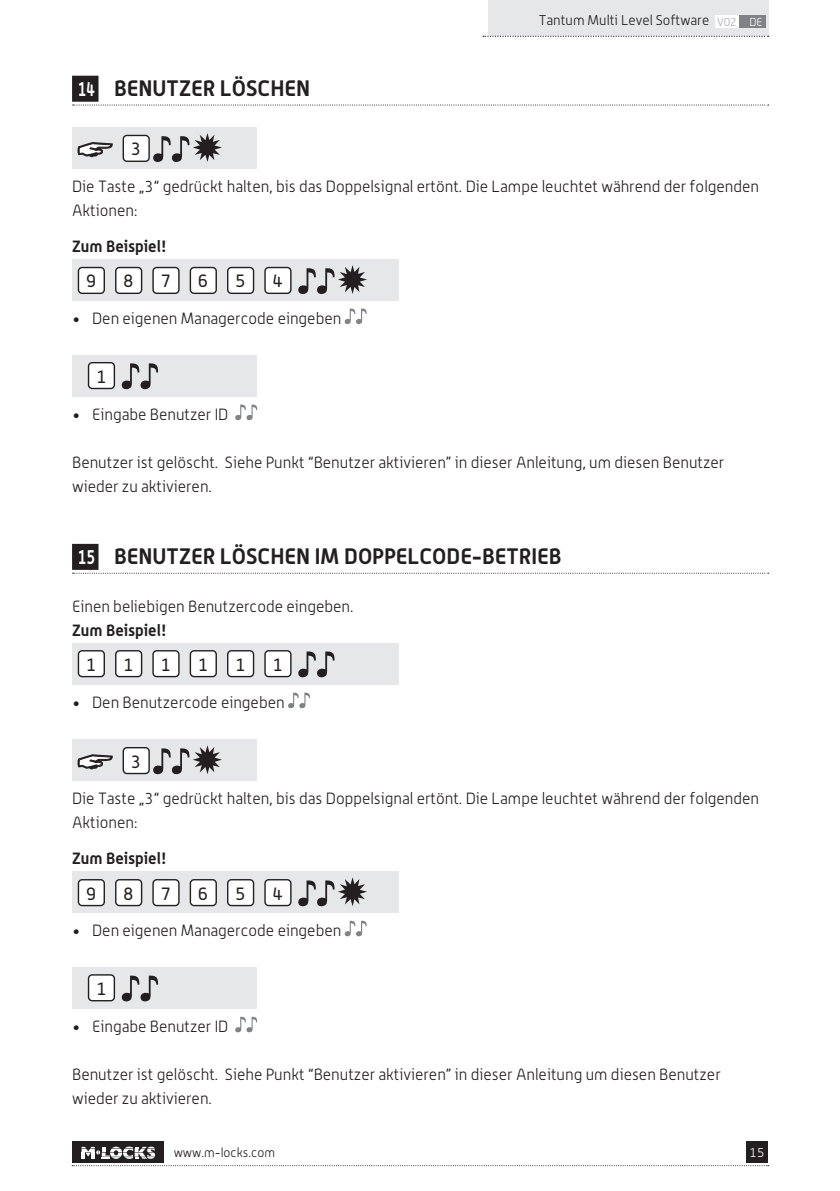
<style>
.page{position:relative;width:840px;height:1191px;background:#fff}
.page>*{position:absolute;margin:0;border:0;box-sizing:border-box;transform-origin:0 0}
.kop{font:700 22px "Alwyn OT";color:#231f20}
.body{font:18px "Alwyn OT";color:#231f20}
.body-2{font:300 16px/24px "Alwyn OT";color:#231f20}
.t1{font:700 16px "Alwyn OT";color:#231f20}
.t2{font:300 14px "Alwyn OT";color:#231f20}
.t3{font:300 12.8px "Alwyn OT";color:#231f20}
.t4{font:300 12.8px "Alwyn OT";color:#fff}
.s1{font-size:20px;color:#fff}
.s2{font-size:11.4px;color:#a8a9ad}
.s3{font-size:11.4px;color:#fff}
</style>
<div class="page">
<div style="left:746px;top:1141px;width:21px;height:22px;background:#231f20"></div>
<svg style="left:72px;top:1165px;width:696px;height:1px"></svg>
<div style="left:488px;top:0;width:279px;height:36px;background:#e6e7e9"></div>
<div style="left:714px;top:15px;width:24px;height:13px;background:#fff"></div>
<div style="left:738px;top:15px;width:27px;height:13px;background:#808285"></div>
<svg style="left:482px;top:36px;width:286px;height:1px"></svg>
<div style="left:72px;top:1141px;width:91px;height:22px;background:#231f20"></div>
<svg style="left:81px;top:1146px;width:74px;height:12px"></svg>
<div style="left:72px;top:76px;width:26px;height:26px;background:#231f20"></div>
<svg style="left:72px;top:105px;width:696px;height:1px"></svg>
<div style="left:72px;top:544px;width:26px;height:26px;background:#231f20"></div>
<svg style="left:72px;top:573px;width:696px;height:1px"></svg>
<div style="left:72px;top:127px;width:184px;height:41px;background:#e6e7e9"></div>
<svg style="left:78px;top:142px;width:35px;height:15px"></svg>
<div style="left:123px;top:135px;width:26px;height:26px;background:#fff;border-radius:4px"></div>
<div style="left:122px;top:135px;width:28px;height:27px;border:1px solid #231f20;border-radius:4px"></div>
<svg style="left:153px;top:133px;width:69px;height:29px"></svg>
<div style="left:72px;top:259px;width:327px;height:41px;background:#e6e7e9"></div>
<div style="left:78px;top:267px;width:26px;height:26px;background:#fff;border-radius:4px"></div>
<div style="left:78px;top:267px;width:27px;height:27px;border:1px solid #231f20;border-radius:4px"></div>
<div style="left:116px;top:267px;width:25px;height:26px;background:#fff;border-radius:4px"></div>
<div style="left:115px;top:267px;width:27px;height:27px;border:1px solid #231f20;border-radius:4px"></div>
<div style="left:153px;top:267px;width:26px;height:26px;background:#fff;border-radius:4px"></div>
<div style="left:152px;top:267px;width:27px;height:27px;border:1px solid #231f20;border-radius:4px"></div>
<div style="left:190px;top:267px;width:26px;height:26px;background:#fff;border-radius:4px"></div>
<div style="left:189px;top:267px;width:28px;height:27px;border:1px solid #231f20;border-radius:4px"></div>
<div style="left:227px;top:267px;width:26px;height:26px;background:#fff;border-radius:4px"></div>
<div style="left:227px;top:267px;width:27px;height:27px;border:1px solid #231f20;border-radius:4px"></div>
<div style="left:265px;top:267px;width:26px;height:26px;background:#fff;border-radius:4px"></div>
<div style="left:264px;top:267px;width:27px;height:27px;border:1px solid #231f20;border-radius:4px"></div>
<svg style="left:298px;top:265px;width:69px;height:29px"></svg>
<svg style="left:344px;top:308px;width:22px;height:17px"></svg>
<div style="left:72px;top:355px;width:184px;height:41px;background:#e6e7e9"></div>
<div style="left:88px;top:363px;width:26px;height:25px;background:#fff;border-radius:4px"></div>
<div style="left:88px;top:362px;width:27px;height:27px;border:1px solid #231f20;border-radius:4px"></div>
<svg style="left:121px;top:363px;width:37px;height:27px"></svg>
<svg style="left:235px;top:404px;width:22px;height:17px"></svg>
<div style="left:72px;top:643px;width:327px;height:41px;background:#e6e7e9"></div>
<div style="left:78px;top:651px;width:26px;height:25px;background:#fff;border-radius:4px"></div>
<div style="left:78px;top:650px;width:27px;height:27px;border:1px solid #231f20;border-radius:4px"></div>
<div style="left:116px;top:651px;width:25px;height:25px;background:#fff;border-radius:4px"></div>
<div style="left:115px;top:650px;width:27px;height:27px;border:1px solid #231f20;border-radius:4px"></div>
<div style="left:153px;top:651px;width:26px;height:25px;background:#fff;border-radius:4px"></div>
<div style="left:152px;top:650px;width:27px;height:27px;border:1px solid #231f20;border-radius:4px"></div>
<div style="left:190px;top:651px;width:26px;height:25px;background:#fff;border-radius:4px"></div>
<div style="left:189px;top:650px;width:28px;height:27px;border:1px solid #231f20;border-radius:4px"></div>
<div style="left:227px;top:651px;width:26px;height:25px;background:#fff;border-radius:4px"></div>
<div style="left:227px;top:650px;width:27px;height:27px;border:1px solid #231f20;border-radius:4px"></div>
<div style="left:265px;top:651px;width:26px;height:25px;background:#fff;border-radius:4px"></div>
<div style="left:264px;top:650px;width:27px;height:27px;border:1px solid #231f20;border-radius:4px"></div>
<svg style="left:298px;top:651px;width:36px;height:27px"></svg>
<svg style="left:288px;top:692px;width:22px;height:17px"></svg>
<div style="left:72px;top:739px;width:184px;height:41px;background:#e6e7e9"></div>
<svg style="left:78px;top:754px;width:35px;height:15px"></svg>
<div style="left:123px;top:747px;width:26px;height:26px;background:#fff;border-radius:4px"></div>
<div style="left:122px;top:747px;width:28px;height:27px;border:1px solid #231f20;border-radius:4px"></div>
<svg style="left:153px;top:745px;width:69px;height:30px"></svg>
<div style="left:72px;top:871px;width:327px;height:41px;background:#e6e7e9"></div>
<div style="left:78px;top:879px;width:26px;height:26px;background:#fff;border-radius:4px"></div>
<div style="left:78px;top:879px;width:27px;height:27px;border:1px solid #231f20;border-radius:4px"></div>
<div style="left:116px;top:879px;width:25px;height:26px;background:#fff;border-radius:4px"></div>
<div style="left:115px;top:879px;width:27px;height:27px;border:1px solid #231f20;border-radius:4px"></div>
<div style="left:153px;top:879px;width:26px;height:26px;background:#fff;border-radius:4px"></div>
<div style="left:152px;top:879px;width:27px;height:27px;border:1px solid #231f20;border-radius:4px"></div>
<div style="left:190px;top:879px;width:26px;height:26px;background:#fff;border-radius:4px"></div>
<div style="left:189px;top:879px;width:28px;height:27px;border:1px solid #231f20;border-radius:4px"></div>
<div style="left:227px;top:879px;width:26px;height:26px;background:#fff;border-radius:4px"></div>
<div style="left:227px;top:879px;width:27px;height:27px;border:1px solid #231f20;border-radius:4px"></div>
<div style="left:265px;top:879px;width:26px;height:26px;background:#fff;border-radius:4px"></div>
<div style="left:264px;top:879px;width:27px;height:27px;border:1px solid #231f20;border-radius:4px"></div>
<svg style="left:298px;top:877px;width:69px;height:30px"></svg>
<svg style="left:344px;top:920px;width:22px;height:17px"></svg>
<div style="left:72px;top:967px;width:184px;height:41px;background:#e6e7e9"></div>
<div style="left:88px;top:975px;width:26px;height:25px;background:#fff;border-radius:4px"></div>
<div style="left:88px;top:974px;width:27px;height:27px;border:1px solid #231f20;border-radius:4px"></div>
<svg style="left:121px;top:975px;width:37px;height:27px"></svg>
<svg style="left:235px;top:1016px;width:22px;height:17px"></svg>
<p class="kop" style="left:78px;top:74px;width:234px"><span class="s1">14</span> BENUTZER LÖSCHEN</p>
<p class="t2" style="left:538px;top:12px;width:225px">Tantum Multi Level Software <span class="s2">V02</span> <span class="s3">DE</span></p>
<p class="body" style="left:131px;top:138px;width:12px">3</p>
<p class="body-2" style="left:72px;top:174px;width:688px">Die Taste „3“ gedrückt halten, bis das Doppelsignal ertönt. Die Lampe leuchtet während der folgenden<br>Aktionen:</p>
<p class="t1" style="left:72px;top:236px;width:96px">Zum Beispiel!</p>
<p class="body" style="left:86px;top:270px;width:12px">9</p>
<p class="body" style="left:123px;top:270px;width:12px">8</p>
<p class="body" style="left:160px;top:270px;width:12px">7</p>
<p class="body" style="left:198px;top:270px;width:12px">6</p>
<p class="body" style="left:235px;top:270px;width:12px">5</p>
<p class="body" style="left:272px;top:270px;width:12px">4</p>
<p class="body-2" style="left:72px;top:306px;width:270px">• Den eigenen Managercode eingeben</p>
<p class="body" style="left:96px;top:365px;width:12px">1</p>
<p class="body-2" style="left:72px;top:402px;width:158px">• Eingabe Benutzer ID</p>
<p class="body-2" style="left:72px;top:450px;width:653px">Benutzer ist gelöscht. Siehe Punkt “Benutzer aktivieren” in dieser Anleitung, um diesen Benutzer wieder zu aktivieren.</p>
<p class="kop" style="left:78px;top:542px;width:485px"><span class="s1">15</span> BENUTZER LÖSCHEN IM DOPPELCODE-BETRIEB</p>
<p class="body-2" style="left:72px;top:594px;width:283px">Einen beliebigen Benutzercode eingeben.</p>
<p class="t1" style="left:72px;top:620px;width:96px">Zum Beispiel!</p>
<p class="body" style="left:86px;top:653px;width:12px">1</p>
<p class="body" style="left:123px;top:653px;width:12px">1</p>
<p class="body" style="left:160px;top:653px;width:12px">1</p>
<p class="body" style="left:198px;top:653px;width:12px">1</p>
<p class="body" style="left:235px;top:653px;width:12px">1</p>
<p class="body" style="left:272px;top:653px;width:12px">1</p>
<p class="body-2" style="left:72px;top:690px;width:214px">• Den Benutzercode eingeben</p>
<p class="body" style="left:131px;top:750px;width:12px">3</p>
<p class="body-2" style="left:72px;top:786px;width:688px">Die Taste „3“ gedrückt halten, bis das Doppelsignal ertönt. Die Lampe leuchtet während der folgenden<br>Aktionen:</p>
<p class="t1" style="left:72px;top:848px;width:96px">Zum Beispiel!</p>
<p class="body" style="left:86px;top:882px;width:12px">9</p>
<p class="body" style="left:123px;top:882px;width:12px">8</p>
<p class="body" style="left:160px;top:882px;width:12px">7</p>
<p class="body" style="left:198px;top:882px;width:12px">6</p>
<p class="body" style="left:235px;top:882px;width:12px">5</p>
<p class="body" style="left:272px;top:882px;width:12px">4</p>
<p class="body-2" style="left:72px;top:918px;width:270px">• Den eigenen Managercode eingeben</p>
<p class="body" style="left:96px;top:977px;width:12px">1</p>
<p class="body-2" style="left:72px;top:1014px;width:158px">• Eingabe Benutzer ID</p>
<p class="body-2" style="left:72px;top:1062px;width:649px">Benutzer ist gelöscht. Siehe Punkt “Benutzer aktivieren” in dieser Anleitung um diesen Benutzer wieder zu aktivieren.</p>
<p class="t3" style="left:173px;top:1145px;width:103px">www.m-locks.com</p>
<p class="t4" style="left:749px;top:1145px;width:16px">15</p>
</div>
